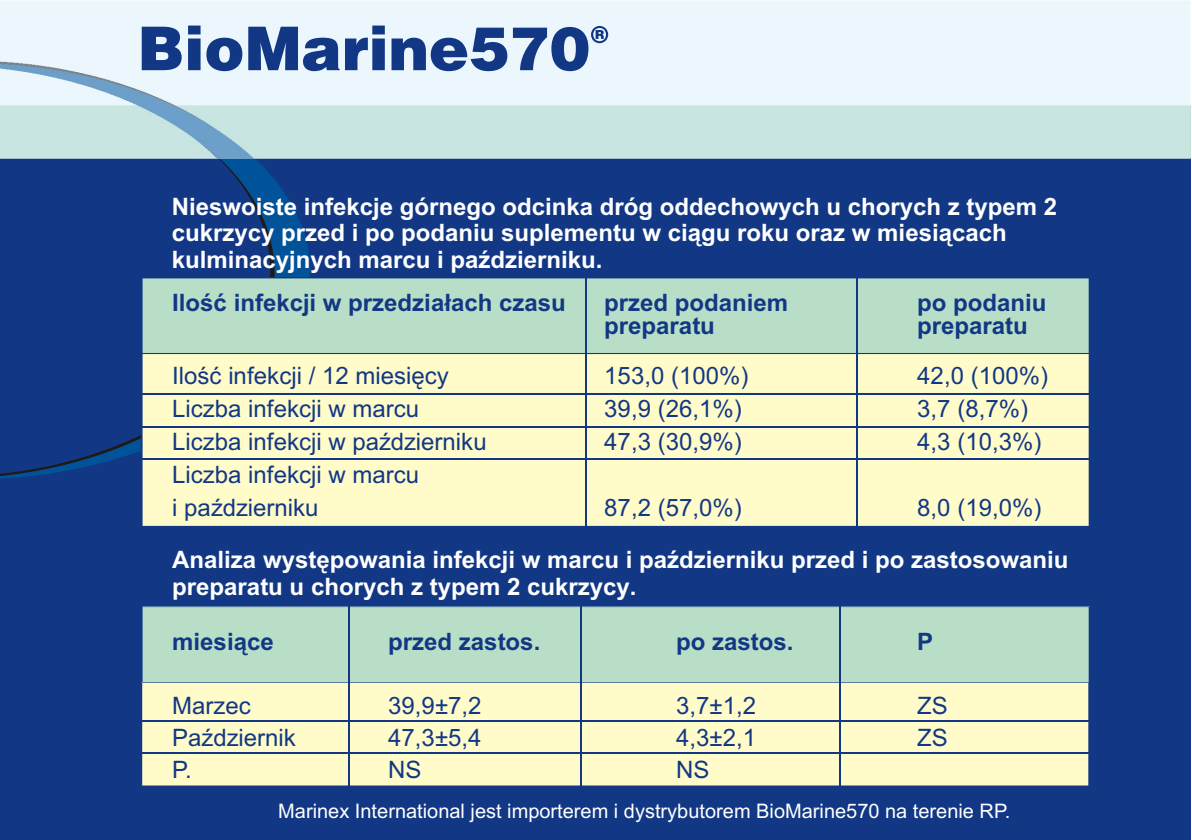
<style>
.page{position:relative;width:1192px;height:840px;background:#fff}
.page>*{position:absolute;margin:0;border:0;box-sizing:border-box;transform-origin:0 0}
.t1{font:700 24px/26.8px "Arial CE";color:#fff}
.t2{font:24px/33px "Arial CE";color:#123885}
.t3{font:700 24px "Arial CE";color:#123885}
.t4{font:20px "Arial CE";color:#fff}
</style>
<div class="page">
<div style="left:0;top:158px;width:1191px;height:682px;background:#123885"></div>
<svg style="left:0;top:158px;width:310px;height:321px"></svg>
<img style="left:0;top:1px;width:1191px;height:157px">
<svg style="left:142px;top:26px;width:466px;height:45px;background:#7791bd"></svg>
<svg style="left:141px;top:277px;width:948px;height:249px;background:#e3edc6"></svg>
<svg style="left:141px;top:606px;width:949px;height:180px;background:#dbeac6"></svg>
<hr style="left:585px;top:277px;width:2px;height:252px;background:#123885">
<hr style="left:856px;top:277px;width:2px;height:252px;background:#123885">
<hr style="left:142px;top:720px;width:956px;height:1px;background:#123885">
<hr style="left:139px;top:753px;width:956px;height:1px;background:#123885">
<hr style="left:142px;top:394px;width:950px;height:1px;background:#123885">
<hr style="left:142px;top:426px;width:949px;height:1px;background:#123885">
<hr style="left:142px;top:459px;width:949px;height:1px;background:#123885">
<hr style="left:348px;top:603px;width:1px;height:185px;background:#123885">
<hr style="left:580px;top:603px;width:2px;height:185px;background:#123885">
<hr style="left:839px;top:603px;width:2px;height:185px;background:#123885">
<p class="t1" style="left:172px;top:195px;width:887px">Nieswoiste infekcje górnego odcinka dróg oddechowych u chorych z typem 2 cukrzycy przed i po podaniu suplementu w ci¹gu roku oraz w miesi¹cach kulminacyjnych marcu i paŸdzierniku.</p>
<p class="t3" style="left:172px;top:294px;width:395px">Iloœæ infekcji w przedzia³ach czasu</p>
<p class="t3" style="left:604px;top:294px;width:186px">przed podaniem</p>
<p class="t3" style="left:917px;top:294px;width:131px">po podaniu</p>
<p class="t3" style="left:604px;top:317px;width:112px">preparatu</p>
<p class="t3" style="left:917px;top:317px;width:112px">preparatu</p>
<p class="t2" style="left:172px;top:361px;width:278px">Iloœæ infekcji / 12 miesiêcy</p>
<p class="t2" style="left:604px;top:361px;width:146px">153,0 (100%)</p>
<p class="t2" style="left:917px;top:361px;width:132px">42,0 (100%)</p>
<p class="t2" style="left:172px;top:394px;width:248px">Liczba infekcji w marcu</p>
<p class="t2" style="left:604px;top:394px;width:139px">39,9 (26,1%)</p>
<p class="t2" style="left:917px;top:394px;width:112px">3,7 (8,7%)</p>
<p class="t2" style="left:172px;top:427px;width:316px">Liczba infekcji w paŸdzierniku</p>
<p class="t2" style="left:604px;top:427px;width:139px">47,3 (30,9%)</p>
<p class="t2" style="left:917px;top:427px;width:126px">4,3 (10,3%)</p>
<p class="t2" style="left:172px;top:460px;width:248px">Liczba infekcji w marcu i paŸdzierniku</p>
<p class="t2" style="left:604px;top:493px;width:139px">87,2 (57,0%)</p>
<p class="t2" style="left:917px;top:493px;width:126px">8,0 (19,0%)</p>
<p class="t1" style="left:172px;top:549px;width:898px">Analiza wystêpowania infekcji w marcu i paŸdzierniku przed i po zastosowaniu preparatu u chorych z typem 2 cukrzycy.</p>
<p class="t3" style="left:172px;top:633px;width:103px">miesi¹ce</p>
<p class="t3" style="left:388px;top:633px;width:154px">przed zastos.</p>
<p class="t3" style="left:676px;top:633px;width:119px">po zastos.</p>
<p class="t3" style="left:917px;top:633px;width:18px">P</p>
<p class="t2" style="left:172px;top:691px;width:80px">Marzec</p>
<p class="t2" style="left:388px;top:691px;width:95px">39,9±7,2</p>
<p class="t2" style="left:676px;top:691px;width:81px">3,7±1,2</p>
<p class="t2" style="left:917px;top:691px;width:32px">ZS</p>
<p class="t2" style="left:172px;top:723px;width:125px">PaŸdziernik</p>
<p class="t2" style="left:388px;top:723px;width:95px">47,3±5,4</p>
<p class="t2" style="left:676px;top:723px;width:81px">4,3±2,1</p>
<p class="t2" style="left:917px;top:723px;width:32px">ZS</p>
<p class="t2" style="left:172px;top:755px;width:21px">P.</p>
<p class="t2" style="left:388px;top:755px;width:35px">NS</p>
<p class="t2" style="left:676px;top:755px;width:35px">NS</p>
<p class="t4" style="left:278px;top:804px;width:734px">Marinex International jest importerem i dystrybutorem BioMarine570 na terenie RP.</p>
</div>
